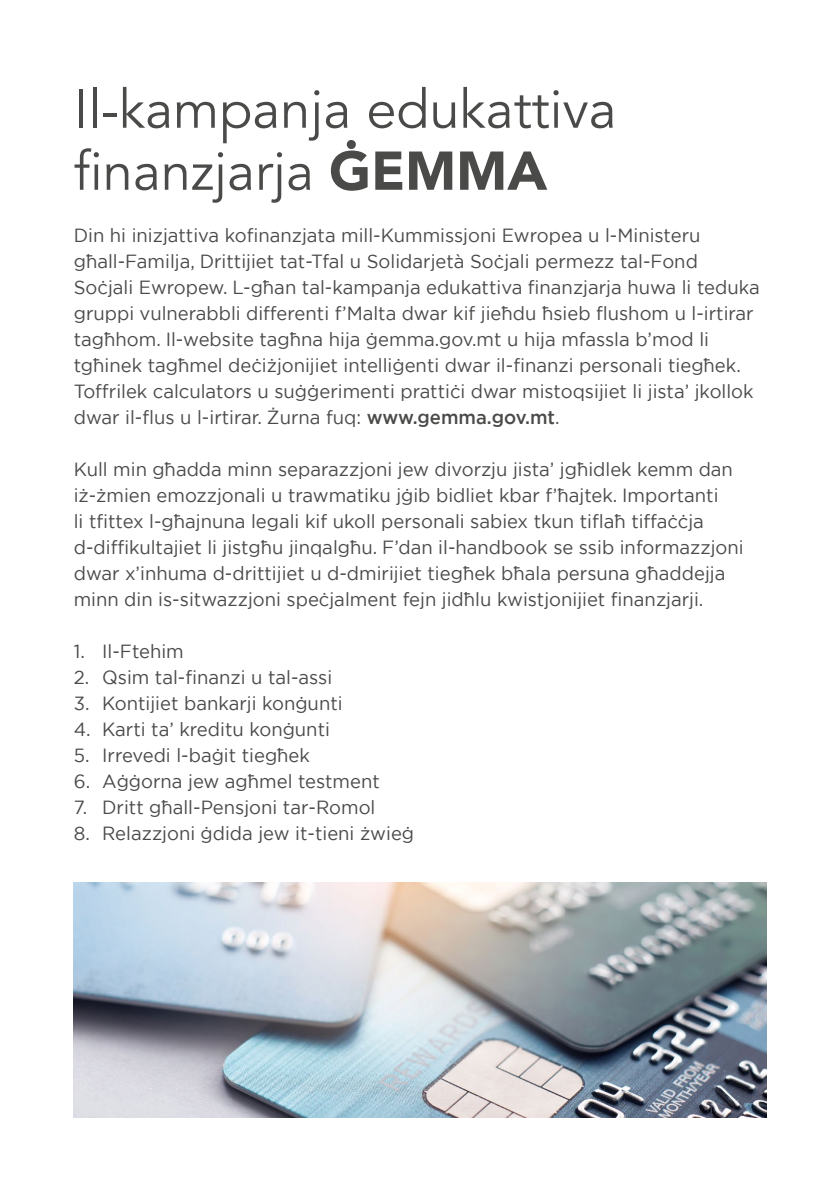
<style>
.page{position:relative;width:840px;height:1191px;background:#fff}
.page>*{position:absolute;margin:0;border:0;box-sizing:border-box;transform-origin:0 0}
.t1{font:54px/62px "Avenir";color:#4a4a49}
.Body{font:19px/26px "Gotham";color:#4a4a49}
.Points{font:19px "Gotham";color:#4a4a49}
.s1{font-weight:900}
.s2{font-weight:500}
</style>
<div class="page">
<img style="left:74px;top:883px;width:691px;height:234px">
<p class="t1" style="left:74px;top:79px;width:544px">Il-kampanja edukattiva finanzjarja <span class="s1">ĠEMMA</span></p>
<p class="Body" style="left:74px;top:222px;width:687px">Din hi inizjattiva kofinanzjata mill-Kummissjoni Ewropea u l-Ministeru għall-Familja, Drittijiet tat-Tfal u Solidarjetà Soċjali permezz tal-Fond Soċjali Ewropew. L-għan tal-kampanja edukattiva finanzjarja huwa li teduka gruppi vulnerabbli differenti f’Malta dwar kif jieħdu ħsieb flushom u l-irtirar tagħhom. Il-website tagħna hija ġemma.gov.mt u hija mfassla b’mod li tgħinek tagħmel deċiżjonijiet intelliġenti dwar il-finanzi personali tiegħek.<br>Toffrilek calculators u suġġerimenti prattiċi dwar mistoqsijiet li jista’ jkollok dwar il-flus u l-irtirar. Żurna fuq: <span class="s2">www.gemma.gov.mt</span>.</p>
<p class="Body" style="left:74px;top:456px;width:671px">Kull min għadda minn separazzjoni jew divorzju jista’ jgħidlek kemm dan iż-żmien emozzjonali u trawmatiku jġib bidliet kbar f’ħajtek. Importanti<br>li tfittex l-għajnuna legali kif ukoll personali sabiex tkun tiflaħ tiffaċċja d-diffikultajiet li jistgħu jinqalgħu. F’dan il-handbook se ssib informazzjoni dwar x’inhuma d-drittijiet u d-dmirijiet tiegħek bħala persuna għaddejja minn din is-sitwazzjoni speċjalment fejn jidħlu kwistjonijiet finanzjarji.</p>
<p class="Points" style="left:74px;top:639px;width:111px">1. Il-Ftehim</p>
<p class="Points" style="left:74px;top:665px;width:260px">2. Qsim tal-finanzi u tal-assi</p>
<p class="Points" style="left:74px;top:691px;width:270px">3. Kontijiet bankarji konġunti</p>
<p class="Points" style="left:74px;top:717px;width:257px">4. Karti ta’ kreditu konġunti</p>
<p class="Points" style="left:74px;top:743px;width:237px">5. Irrevedi l-baġit tiegħek</p>
<p class="Points" style="left:74px;top:769px;width:307px">6. Aġġorna jew agħmel testment</p>
<p class="Points" style="left:74px;top:795px;width:303px">7. Dritt għall-Pensjoni tar-Romol</p>
<p class="Points" style="left:74px;top:821px;width:342px">8. Relazzjoni ġdida jew it-tieni żwieġ</p>
</div>
